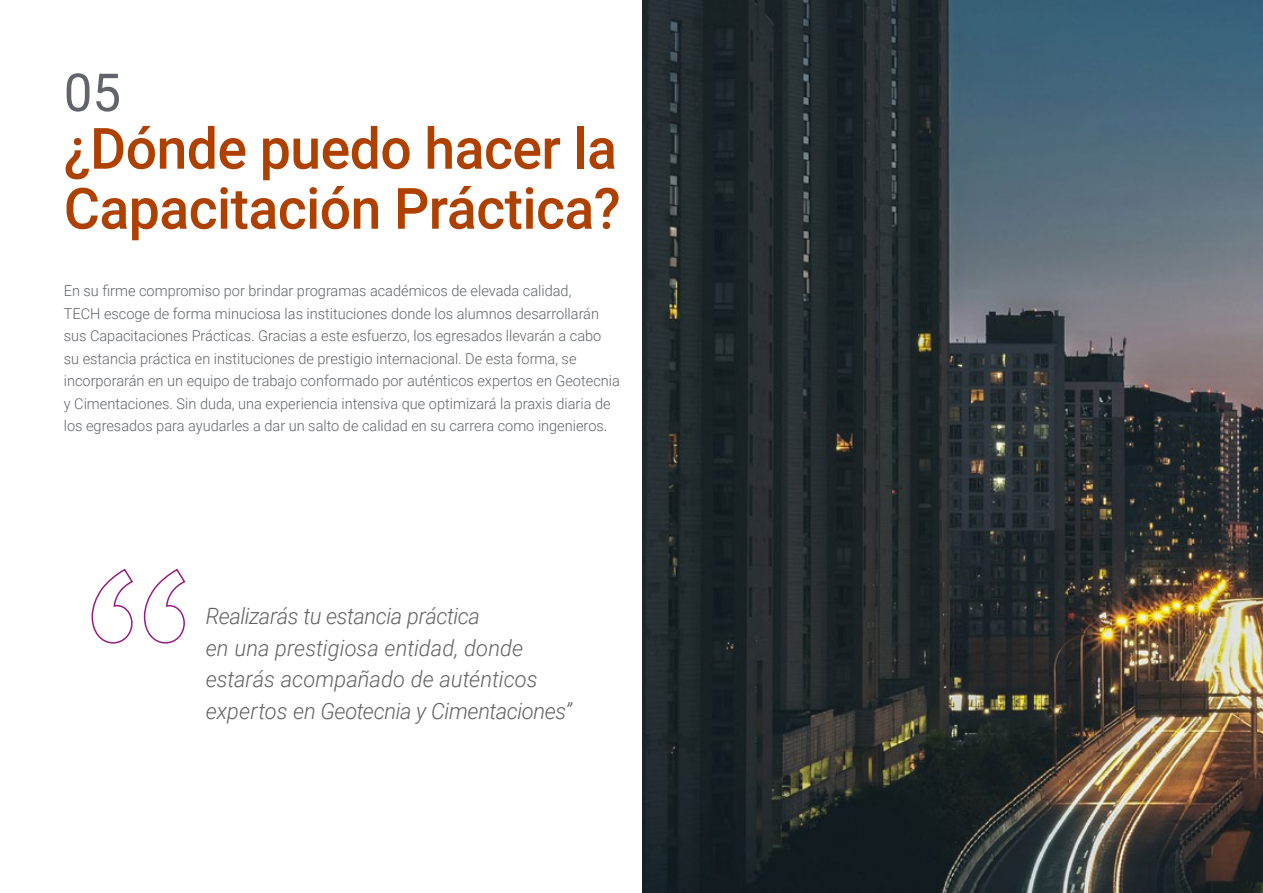
<style>
.page{position:relative;width:1263px;height:893px;background:#fff}
.page>*{position:absolute;margin:0;border:0;box-sizing:border-box;transform-origin:0 0}
.t1{font:500 57px/60px "Roboto";letter-spacing:-.01em;color:#ae4000}
.t2{font:52.5px "Roboto";color:#61646a}
.t3{font:italic 300 22.5px/31.5px "Roboto";letter-spacing:-.005em;color:#646363}
.t4{font:300 15px/22.5px "Roboto";color:#61646a}
</style>
<div class="page">
<img style="left:642px;top:0;width:621px;height:893px">
<svg style="left:91px;top:568px;width:95px;height:76px"></svg>
<h2 class="t2" style="left:64px;top:56px;width:59px">05</h2>
<h1 class="t1" style="left:64px;top:116px;width:558px">¿Dónde puedo hacer la<br>Capacitación Práctica?</h1>
<p class="t4" style="left:64px;top:279px;width:558px">En su firme compromiso por brindar programas académicos de elevada calidad,<br>TECH escoge de forma minuciosa las instituciones donde los alumnos desarrollarán sus Capacitaciones Prácticas. Gracias a este esfuerzo, los egresados llevarán a cabo su estancia práctica en instituciones de prestigio internacional. De esta forma, se incorporarán en un equipo de trabajo conformado por auténticos expertos en Geotecnia y Cimentaciones. Sin duda, una experiencia intensiva que optimizará la praxis diaria de los egresados para ayudarles a dar un salto de calidad en su carrera como ingenieros.</p>
<h3 class="t3" style="left:206px;top:600px;width:368px">Realizarás tu estancia práctica<br>en una prestigiosa entidad, donde estarás acompañado de auténticos expertos en Geotecnia y Cimentaciones”</h3>
</div>
